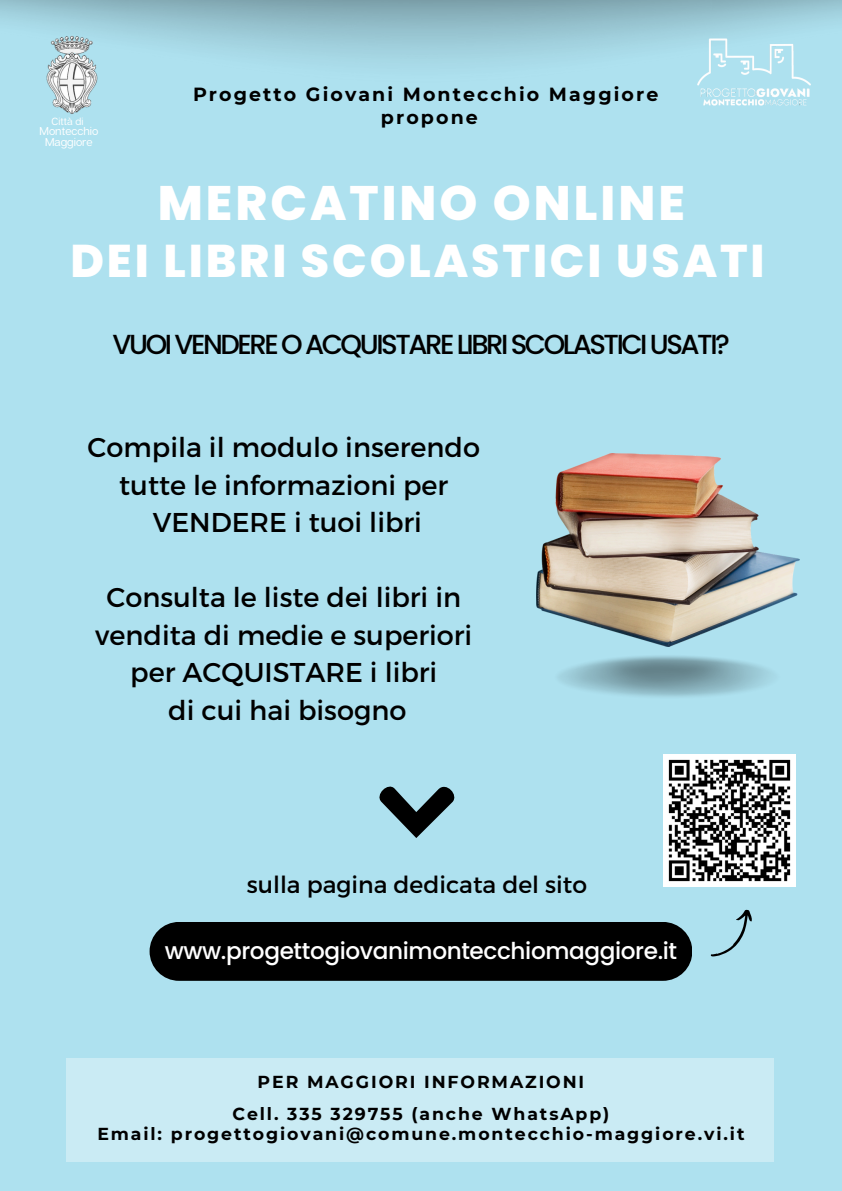
<style>
.page{position:relative;width:842px;height:1191px;background:#fff}
.page>*{position:absolute;margin:0;border:0;box-sizing:border-box;transform-origin:0 0}
.t1{font:800 48.3px "Poppins";letter-spacing:.06em;color:#fff}
.t2{font:800 45.8px "Poppins";letter-spacing:.06em;color:#fff}
.t3{font:500 27.5px "Poppins";letter-spacing:-.09em;color:#000}
.t4{font:27.2px/37.5px "Montserrat";color:#000;text-align:center}
.t5{font:23.5px "Montserrat";color:#000}
.t6{font:500 23.2px "Poppins";letter-spacing:-.015em;color:#fff}
.t7{font:700 19px "Montserrat";letter-spacing:.11em;color:#000}
.t8{font:700 17.3px "Montserrat";letter-spacing:.11em;color:#000}
.t9{font:11.4px/10.5px "Articulat CF";color:#fff;text-align:center}
.t10{font:10.4px "Articulat CF";color:#fff}
</style>
<div class="page">
<div style="left:0;top:0;width:842px;height:1190px;background:#aee1ef"></div>
<div style="left:150px;top:921px;width:542px;height:59px;background:#000;border-radius:29px"></div>
<img style="left:536px;top:453px;width:264px;height:193px">
<svg style="left:379px;top:786px;width:76px;height:52px"></svg>
<img style="left:46px;top:34px;width:62px;height:80px">
<img style="left:696px;top:37px;width:115px;height:69px">
<div style="left:66px;top:1057px;width:708px;height:104px;background:#caebf4"></div>
<img style="left:663px;top:754px;width:132px;height:132px">
<svg style="left:710px;top:909px;width:42px;height:48px"></svg>
<h4 class="t10" style="left:52px;top:115px;width:33px">Città di</h4>
<h6 class="t9" style="left:40px;top:126px;width:60px">Montecchio<br>Maggiore</h6>
<p class="t7" style="left:193px;top:83px;width:467px">Progetto Giovani Montecchio Maggiore</p>
<p class="t7" style="left:381px;top:105px;width:98px">propone</p>
<p class="t1" style="left:158px;top:170px;width:529px">MERCATINO ONLINE</p>
<p class="t2" style="left:70px;top:228px;width:696px">DEI LIBRI SCOLASTICI USATI</p>
<h2 class="t3" style="left:113px;top:325px;width:619px">VUOI VENDERE O ACQUISTARE LIBRI SCOLASTICI USATI?</h2>
<h3 class="t4" style="left:88px;top:427px;width:394px">Compila il modulo inserendo tutte le informazioni per<br>VENDERE i tuoi libri</h3>
<h3 class="t4" style="left:95px;top:577px;width:378px">Consulta le liste dei libri in vendita di medie e superiori per ACQUISTARE i libri<br>di cui hai bisogno</h3>
<p class="t5" style="left:247px;top:869px;width:342px">sulla pagina dedicata del sito</p>
<p class="t6" style="left:165px;top:934px;width:514px">www.progettogiovanimontecchiomaggiore.it</p>
<p class="t8" style="left:258px;top:1070px;width:328px">PER MAGGIORI INFORMAZIONI</p>
<h5 class="t8" style="left:232px;top:1103px;width:378px">Cell. 335 329755 (anche WhatsApp)</h5>
<p class="t8" style="left:97px;top:1123px;width:649px">Email: progettogiovani@comune.montecchio-maggiore.vi.it</p>
</div>
